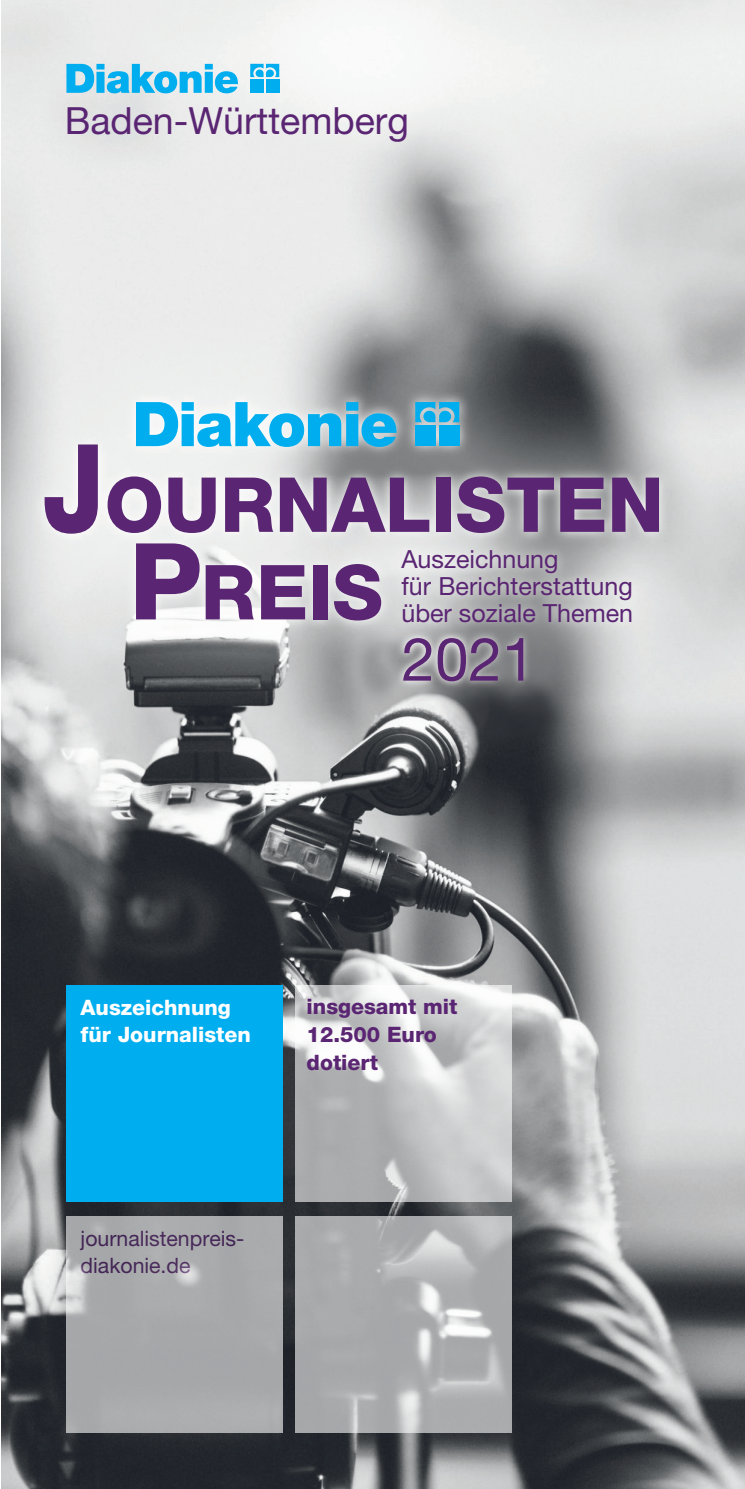
<style>
.page{position:relative;width:745px;height:1489px;background:#fff}
.page>*{position:absolute;margin:0;border:0;box-sizing:border-box;transform-origin:0 0}
.Headline{font:800 76px "Helvetica Neue LT Pro";color:#5a2572}
.t1{font:60px "Helvetica Neue LT Pro";color:#5a2572}
.Titel_Landesverband{font:37.5px "Helvetica Neue LT Pro";color:#5a2572}
.Titel_Landesverband-2{font:25px "Helvetica Neue LT Pro";color:#5a2572}
.Kreuzflächenbeschrif{font:800 21.25px/28px "Helvetica Neue LT Pro";color:#5a2572}
.t2{font:21.25px/28px "Helvetica Neue LT Pro";color:#5a2572}
.Kreuzflächenbeschrif-2{font:800 21.25px "Helvetica Neue LT Pro";color:#fff}
.s1{font-size:122.25px}
.s2{font-size:106.25px}
</style>
<div class="page">
<img style="left:2px;top:0;width:742px;height:1488px">
<svg style="left:136px;top:402px;width:260px;height:45px"></svg>
<svg style="left:415px;top:402px;width:44px;height:20px"></svg>
<div style="left:415px;top:426px;width:20px;height:20px;background:#00aeef"></div>
<div style="left:439px;top:426px;width:20px;height:20px;background:#00aeef"></div>
<svg style="left:66px;top:64px;width:172px;height:29px;background:#63c8ed"></svg>
<svg style="left:250px;top:64px;width:29px;height:13px"></svg>
<div style="left:250px;top:79px;width:13px;height:14px;background:#00aeef"></div>
<div style="left:266px;top:79px;width:13px;height:14px;background:#00aeef"></div>
<div style="left:66px;top:985px;width:217px;height:216px;background:#00aeef"></div>
<svg style="left:295px;top:985px;width:216px;height:216px;background:#c7c8c9"></svg>
<div style="left:66px;top:1216px;width:217px;height:216px;background:#a7a9ab"></div>
<svg style="left:295px;top:1216px;width:216px;height:216px;background:#afb1b2"></svg>
<p class="Titel_Landesverband" style="left:65px;top:98px;width:345px">Baden-Württemberg</p>
<p class="Headline" style="left:42px;top:459px;width:623px"><span class="s1">J</span>OURNALISTEN</p>
<p class="Headline" style="left:129px;top:547px;width:255px"><span class="s2">P</span>REIS</p>
<p class="Titel_Landesverband-2" style="left:401px;top:544px;width:158px">Auszeichnung</p>
<p class="Titel_Landesverband-2" style="left:401px;top:571px;width:233px">für Berichterstattung</p>
<p class="Titel_Landesverband-2" style="left:401px;top:598px;width:233px">über soziale Themen</p>
<p class="t1" style="left:401px;top:623px;width:135px">2021</p>
<p class="Kreuzflächenbeschrif-2" style="left:81px;top:994px;width:151px">Auszeichnung</p>
<p class="Kreuzflächenbeschrif-2" style="left:81px;top:1022px;width:172px">für Journalisten</p>
<p class="Kreuzflächenbeschrif" style="left:306px;top:992px;width:152px">insgesamt mit<br>12.500 Euro dotiert</p>
<p class="t2" style="left:81px;top:1223px;width:165px">journalistenpreis&shy;diakonie.de</p>
</div>
